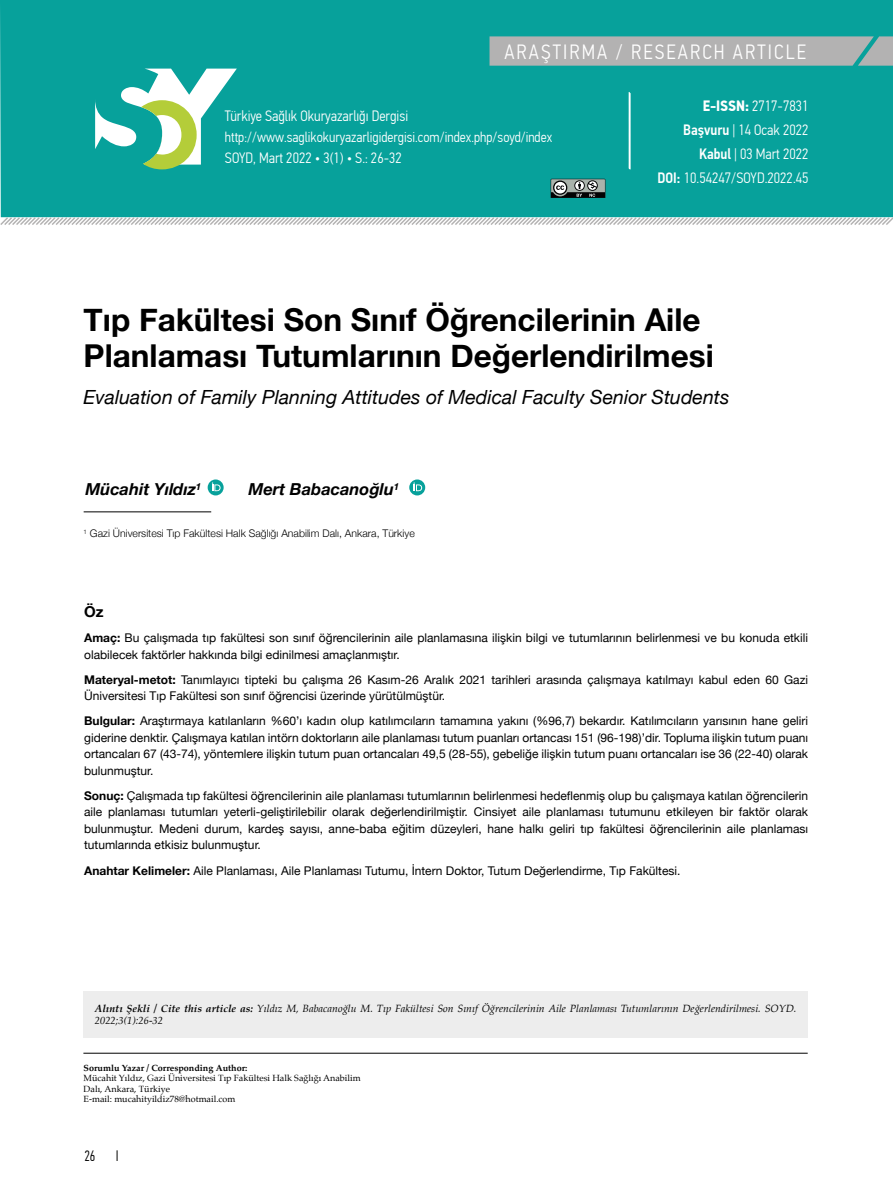
<style>
.page{position:relative;width:893px;height:1191px;background:#fff}
.page>*{position:absolute;margin:0;border:0;box-sizing:border-box;transform-origin:0 0}
.t1{font:700 31.5px/36px "Helvetica Neue";color:#000}
.t2{font:300 20.7px "PF Din Text Cond Pro";letter-spacing:.1em;color:#fff}
.t3{font:italic 19.5px "Helvetica Neue";color:#000}
.t4{font:italic 700 16.5px "Helvetica Neue";color:#000}
.t5{font:300 15px/24px "PF Din Text Cond Pro";color:#fff;text-align:right}
.t6{font:300 15px "PF Din Text Comp Pro";color:#000}
.t7{font:700 15px "Helvetica Neue";color:#000}
.t8{font:300 14.4px "PF Din Text Cond Pro";color:#fff}
.t9{font:12px/16.5px "Helvetica Neue";color:#000}
.t10{font:italic 10.5px/12px "Palatino";color:#000}
.t11{font:300 10.5px "Helvetica Neue";color:#000}
.t12{font:9px/10.5px "Palatino";color:#000}
.t13{font:700 9px "Palatino";color:#000}
.s1{font-weight:700}
.s2{font-weight:500}
</style>
<div class="page">
<svg style="left:116px;top:1150px;width:2px;height:11px"></svg>
<div style="left:0;top:0;width:893px;height:216px;background:#07a19b"></div>
<svg style="left:489px;top:36px;width:404px;height:30px;background:#acb1b1"></svg>
<svg style="left:628px;top:92px;width:3px;height:78px"></svg>
<svg style="left:0;top:216px;width:893px;height:9px"></svg>
<svg style="left:208px;top:479px;width:16px;height:16px"></svg>
<svg style="left:212px;top:482px;width:9px;height:9px"></svg>
<svg style="left:409px;top:479px;width:16px;height:16px"></svg>
<svg style="left:413px;top:482px;width:9px;height:9px"></svg>
<svg style="left:95px;top:69px;width:142px;height:100px"></svg>
<hr style="left:83px;top:1053px;width:725px;height:1px;background:#000">
<div style="left:84px;top:990px;width:724px;height:47px;background:#ededed"></div>
<hr style="left:84px;top:511px;width:127px;height:1px;background:#000">
<svg style="left:551px;top:179px;width:54px;height:19px"></svg>
<h2 class="t2" style="left:504px;top:40px;width:303px">ARAŞTIRMA / RESEARCH ARTICLE</h2>
<p class="t5" style="left:225px;top:104px;width:185px">Türkiye Sağlık Okuryazarlığı Dergisi</p>
<p class="t8" style="left:225px;top:129px;width:329px">http://www.saglikokuryazarligidergisi.com/index.php/soyd/index</p>
<p class="t5" style="left:225px;top:145px;width:178px">SOYD, Mart 2022 • 3(1) • S.: 26-32</p>
<p class="t5" style="left:657px;top:94px;width:153px"><span class="s1">E-ISSN:</span> 2717-7831<br><span class="s2">Başvuru</span> | 14 Ocak 2022<br><span class="s2">Kabul</span> | 03 Mart 2022<br><span class="s2">DOI:</span> 10.54247/SOYD.2022.45</p>
<h1 class="t1" style="left:84px;top:303px;width:632px">Tıp Fakültesi Son Sınıf Öğrencilerinin Aile<br>Planlaması Tutumlarının Değerlendirilmesi</h1>
<h3 class="t3" style="left:84px;top:383px;width:647px">Evaluation of Family Planning Attitudes of Medical Faculty Senior Students</h3>
<h3 class="t4" style="left:85px;top:476px;width:117px">Mücahit Yıldız<sup>1</sup></h3>
<h3 class="t4" style="left:248px;top:476px;width:152px">Mert Babacanoğlu<sup>1</sup></h3>
<p class="t11" style="left:84px;top:525px;width:333px"><sup>1</sup> Gazi Üniversitesi Tıp Fakültesi Halk Sağlığı Anabilim Dalı, Ankara, Türkiye</p>
<p class="t7" style="left:84px;top:600px;width:21px">Öz</p>
<p class="t9" style="left:84px;top:630px;width:725px"><span class="s1">Amaç:</span> Bu çalışmada tıp fakültesi son sınıf öğrencilerinin aile planlamasına ilişkin bilgi ve tutumlarının belirlenmesi ve bu konuda etkili olabilecek faktörler hakkında bilgi edinilmesi amaçlanmıştır.</p>
<p class="t9" style="left:84px;top:672px;width:725px"><span class="s1">Materyal-metot:</span> Tanımlayıcı tipteki bu çalışma 26 Kasım-26 Aralık 2021 tarihleri arasında çalışmaya katılmayı kabul eden 60 Gazi<br>Üniversitesi Tıp Fakültesi son sınıf öğrencisi üzerinde yürütülmüştür.</p>
<p class="t9" style="left:84px;top:713px;width:725px;text-align:justify"><span class="s1">Bulgular:</span> Araştırmaya katılanların %60’ı kadın olup katılımcıların tamamına yakını (%96,7) bekardır. Katılımcıların yarısının hane geliri giderine denktir. Çalışmaya katılan intörn doktorların aile planlaması tutum puanları ortancası 151 (96-198)’dir. Topluma ilişkin tutum puanı ortancaları 67 (43-74), yöntemlere ilişkin tutum puan ortancaları 49,5 (28-55), gebeliğe ilişkin tutum puanı ortancaları ise 36 (22-40) olarak bulunmuştur.</p>
<p class="t9" style="left:84px;top:788px;width:725px;text-align:justify"><span class="s1">Sonuç:</span> Çalışmada tıp fakültesi öğrencilerinin aile planlaması tutumlarının belirlenmesi hedeflenmiş olup bu çalışmaya katılan öğrencilerin aile planlaması tutumları yeterli-geliştirilebilir olarak değerlendirilmiştir. Cinsiyet aile planlaması tutumunu etkileyen bir faktör olarak bulunmuştur. Medeni durum, kardeş sayısı, anne-baba eğitim düzeyleri, hane halkı geliri tıp fakültesi öğrencilerinin aile planlaması tutumlarında etkisiz bulunmuştur.</p>
<p class="t9" style="left:84px;top:862px;width:598px"><span class="s1">Anahtar Kelimeler:</span> Aile Planlaması, Aile Planlaması Tutumu, İntern Doktor, Tutum Değerlendirme, Tıp Fakültesi.</p>
<p class="t10" style="left:95px;top:1002px;width:703px"><span class="s1">Alıntı Şekli / Cite this article as:</span> Yıldız M, Babacanoğlu M. Tıp Fakültesi Son Sınıf Öğrencilerinin Aile Planlaması Tutumlarının Değerlendirilmesi. SOYD.<br>2022;3(1):26-32</p>
<p class="t13" style="left:84px;top:1060px;width:165px">Sorumlu Yazar / Corresponding Author:</p>
<p class="t12" style="left:84px;top:1073px;width:279px">Mücahit Yıldız, Gazi Üniversitesi Tıp Fakültesi Halk Sağlığı Anabilim<br>Dalı, Ankara, Türkiye<br>E-mail: mucahityildiz78@hotmail.com</p>
<p class="t6" style="left:84px;top:1147px;width:13px">26</p>
</div>
